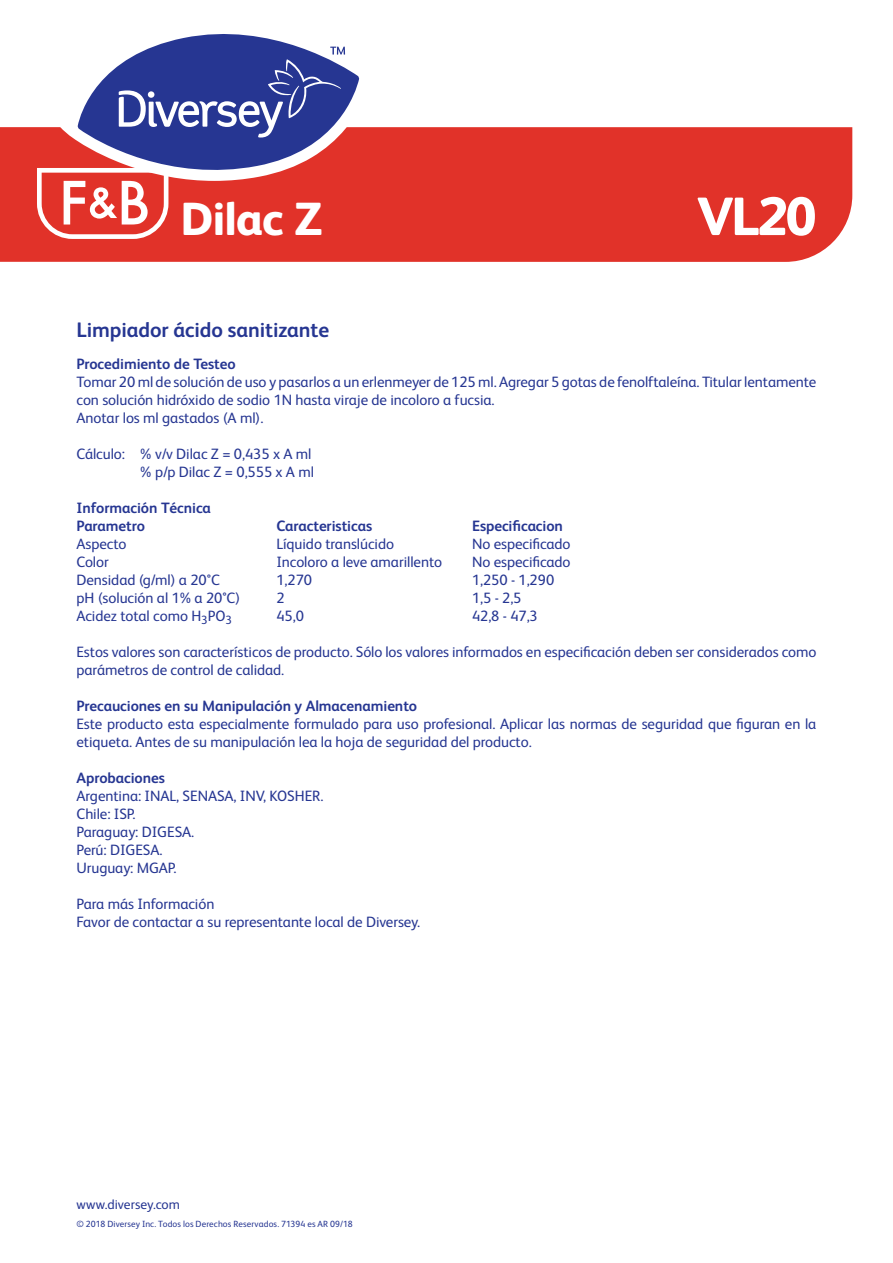
<style>
.page{position:relative;width:893px;height:1263px;background:#fff}
.page>*{position:absolute;margin:0;border:0;box-sizing:border-box;transform-origin:0 0}
.t1{font:800 54px "FS Albert Pro";color:#fff}
.t2{font:800 46.5px "FS Albert Pro";letter-spacing:-.02em;color:#fff}
.Subtitulo{font:700 21px "FS Albert Pro";letter-spacing:-.005em;color:#263692}
.body{font:15px/18px "FS Albert Pro";letter-spacing:-.005em;color:#263692}
.body-2{font:700 15px "FS Albert Pro";letter-spacing:-.005em;color:#263692}
.t3{font:13.5px "FS Albert Pro";color:#263692}
.t4{font:9px "FS Albert Pro";letter-spacing:.01em;color:#263692}
</style>
<div class="page">
<div style="left:0;top:127px;width:852px;height:135px;background:#e13229"></div>
<svg style="left:37px;top:168px;width:131px;height:71px"></svg>
<svg style="left:58px;top:78px;width:316px;height:103px"></svg>
<svg style="left:78px;top:34px;width:281px;height:148px"></svg>
<svg style="left:119px;top:47px;width:226px;height:91px"></svg>
<p class="t2" style="left:181px;top:183px;width:144px">Dilac Z</p>
<p class="t1" style="left:697px;top:174px;width:121px">VL20</p>
<p class="Subtitulo" style="left:77px;top:315px;width:254px">Limpiador ácido sanitizante</p>
<p class="body-2" style="left:77px;top:353px;width:161px">Procedimiento de Testeo</p>
<p class="body" style="left:77px;top:371px;width:741px">Tomar 20 ml de solución de uso y pasarlos a un erlenmeyer de 125 ml. Agregar 5 gotas de fenolftaleína. Titular lentamente con solución hidróxido de sodio 1N hasta viraje de incoloro a fucsia.</p>
<p class="body" style="left:77px;top:407px;width:188px">Anotar los ml gastados (A ml).</p>
<p class="body" style="left:77px;top:443px;width:236px">Cálculo: % v/v Dilac Z = 0,435 x A ml</p>
<p class="body" style="left:140px;top:461px;width:175px">% p/p Dilac Z = 0,555 x A ml</p>
<p class="body-2" style="left:77px;top:497px;width:136px">Información Técnica</p>
<p class="body-2" style="left:77px;top:515px;width:70px">Parametro</p>
<p class="body-2" style="left:276px;top:515px;width:97px">Caracteristicas</p>
<p class="body-2" style="left:472px;top:515px;width:93px">Especificacion</p>
<p class="body" style="left:77px;top:533px;width:52px">Aspecto</p>
<p class="body" style="left:276px;top:533px;width:119px">Líquido translúcido</p>
<p class="body" style="left:472px;top:533px;width:100px">No especificado</p>
<p class="body" style="left:77px;top:551px;width:34px">Color</p>
<p class="body" style="left:276px;top:551px;width:167px">Incoloro a leve amarillento</p>
<p class="body" style="left:472px;top:551px;width:100px">No especificado</p>
<p class="body" style="left:77px;top:569px;width:145px">Densidad (g/ml) a 20°C</p>
<p class="body" style="left:276px;top:569px;width:37px">1,270</p>
<p class="body" style="left:472px;top:569px;width:84px">1,250 - 1,290</p>
<p class="body" style="left:77px;top:587px;width:165px">pH (solución al 1% a 20°C)</p>
<p class="body" style="left:276px;top:587px;width:10px">2</p>
<p class="body" style="left:472px;top:587px;width:51px">1,5 - 2,5</p>
<p class="body" style="left:77px;top:605px;width:157px">Acidez total como H<sub>3</sub>PO<sub>3</sub></p>
<p class="body" style="left:276px;top:605px;width:29px">45,0</p>
<p class="body" style="left:472px;top:605px;width:67px">42,8 - 47,3</p>
<p class="body" style="left:77px;top:641px;width:741px">Estos valores son característicos de producto. Sólo los valores informados en especificación deben ser considerados como parámetros de control de calidad.</p>
<p class="body-2" style="left:77px;top:695px;width:342px">Precauciones en su Manipulación y Almacenamiento</p>
<p class="body" style="left:77px;top:713px;width:741px">Este producto esta especialmente formulado para uso profesional. Aplicar las normas de seguridad que figuran en la etiqueta. Antes de su manipulación lea la hoja de seguridad del producto.</p>
<p class="body-2" style="left:77px;top:767px;width:90px">Aprobaciones</p>
<p class="body" style="left:77px;top:785px;width:249px">Argentina: INAL, SENASA, INV, KOSHER.</p>
<p class="body" style="left:77px;top:803px;width:61px">Chile: ISP.</p>
<p class="body" style="left:77px;top:821px;width:119px">Paraguay: DIGESA.</p>
<p class="body" style="left:77px;top:839px;width:87px">Perú: DIGESA.</p>
<p class="body" style="left:77px;top:857px;width:101px">Uruguay: MGAP.</p>
<p class="body" style="left:77px;top:893px;width:139px">Para más Información</p>
<p class="body" style="left:77px;top:911px;width:345px">Favor de contactar a su representante local de Diversey.</p>
<p class="t3" style="left:77px;top:1195px;width:105px">www.diversey.com</p>
<p class="t4" style="left:77px;top:1217px;width:278px">© 2018 Diversey Inc. Todos los Derechos Reservados. 71394 es AR 09/18</p>
</div>
